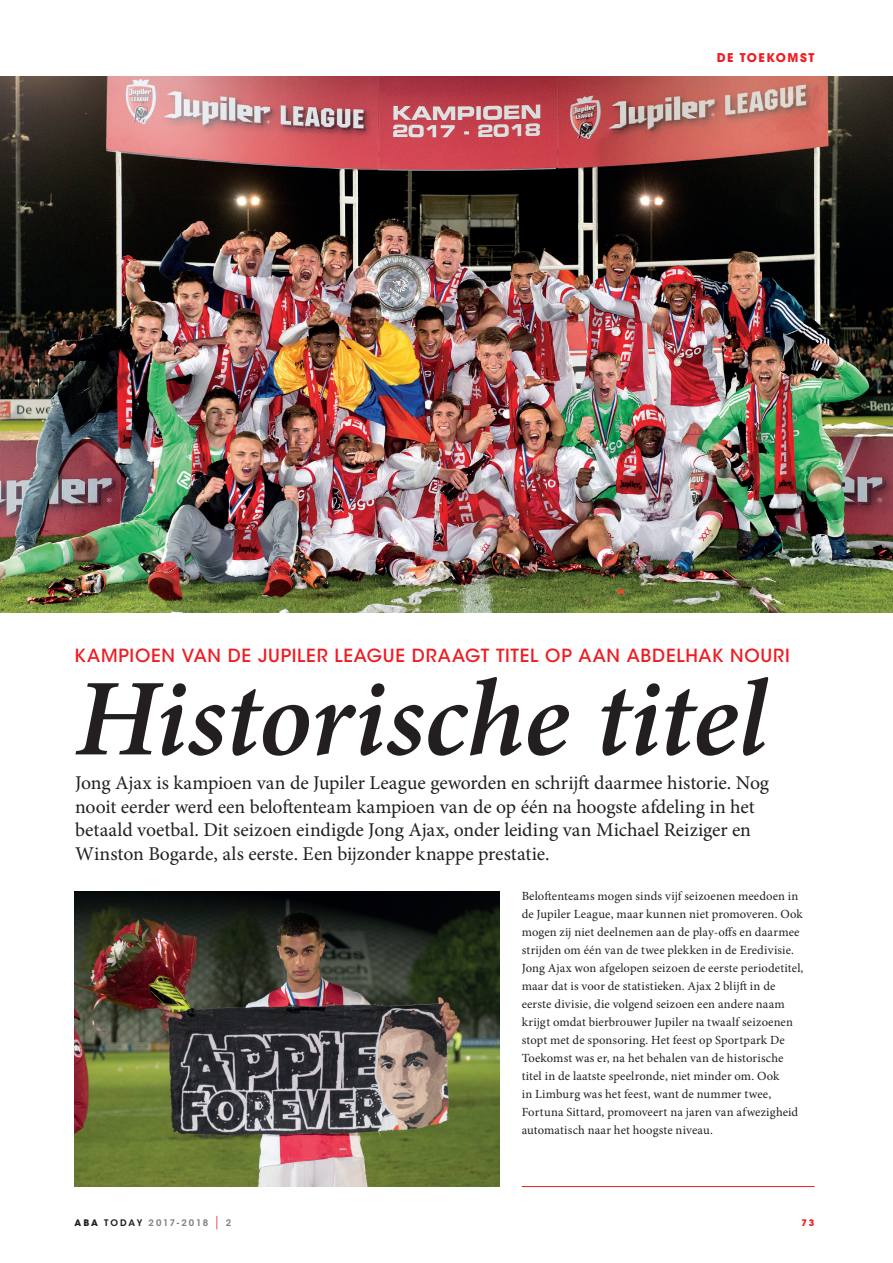
<style>
.page{position:relative;width:893px;height:1263px;background:#fff}
.page>*{position:absolute;margin:0;border:0;box-sizing:border-box;transform-origin:0 0}
.t1{font:italic 600 109.65px "Minion Pro";letter-spacing:-.01em;color:#231f20}
.t2{font:19.5px/23.4px "Minion Pro";letter-spacing:-.005em;color:#231f20}
.t3{font:500 18px "ITC Avant Garde Std";letter-spacing:.04em;color:#ee1d23}
.t4{font:12.45px/18px "Minion Pro";letter-spacing:.01em;color:#231f20}
.t5{font:700 12px "ITC Avant Garde Std";letter-spacing:.125em;color:#ee1d23}
.t6{font:600 9px "ITC Avant Garde Std";letter-spacing:.19em;color:#808285}
.t7{font:700 9px "ITC Avant Garde Std";color:#ee1d23}
.s1{font-weight:700;color:#231f20}
.s2{color:#231f20}
.s3{font-weight:400;font-size:13.5px;color:#ee1d23}
</style>
<div class="page">
<img style="left:0;top:77px;width:893px;height:535px">
<hr style="left:522px;top:1186px;width:292px;height:1px;background:#ee1d23">
<img style="left:75px;top:891px;width:425px;height:295px">
<p class="t5" style="left:717px;top:50px;width:99px">DE TOEKOMST</p>
<h3 class="t3" style="left:75px;top:644px;width:717px">KAMPIOEN VAN DE JUPILER LEAGUE DRAAGT TITEL OP AAN ABDELHAK NOURI</h3>
<h1 class="t1" style="left:75px;top:642px;width:694px">Historische titel</h1>
<p class="t2" style="left:75px;top:771px;width:695px">Jong Ajax is kampioen van de Jupiler League geworden en schrijft daarmee historie. Nog nooit eerder werd een beloftenteam kampioen van de op één na hoogste afdeling in het betaald voetbal. Dit seizoen eindigde Jong Ajax, onder leiding van Michael Reiziger en Winston Bogarde, als eerste. Een bijzonder knappe prestatie.</p>
<p class="t4" style="left:522px;top:887px;width:283px">Beloftenteams mogen sinds vijf seizoenen meedoen in de Jupiler League, maar kunnen niet promoveren. Ook mogen zij niet deelnemen aan de play-offs en daarmee strijden om één van de twee plekken in de Eredivisie.<br>Jong Ajax won afgelopen seizoen de eerste periodetitel, maar dat is voor de statistieken. Ajax 2 blijft in de eerste divisie, die volgend seizoen een andere naam krijgt omdat bierbrouwer Jupiler na twaalf seizoenen stopt met de sponsoring. Het feest op Sportpark De Toekomst was er, na het behalen van de historische titel in de laatste speelronde, niet minder om. Ook<br>in Limburg was het feest, want de nummer twee, Fortuna Sittard, promoveert na jaren van afwezigheid automatisch naar het hoogste niveau.</p>
<p class="t6" style="left:75px;top:1217px;width:158px"><span class="s1">ABA</span> <span class="s2">TODAY</span> 2017-2018 <span class="s3">|</span> 2</p>
<p class="t7" style="left:801px;top:1217px;width:14px">73</p>
</div>
